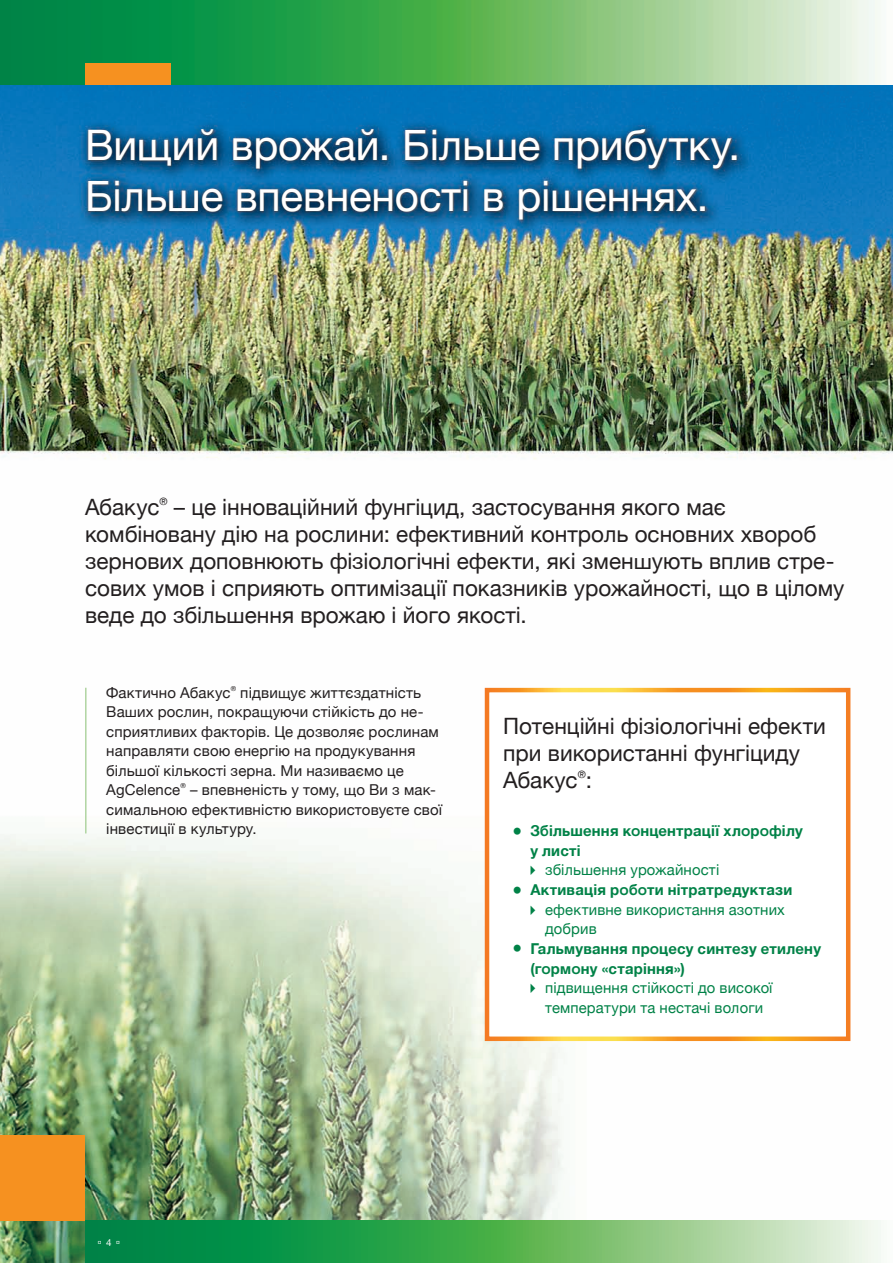
<style>
.page{position:relative;width:893px;height:1263px;background:#fff}
.page>*{position:absolute;margin:0;border:0;box-sizing:border-box;transform-origin:0 0}
.t1{font:42px/51px "Helvetica Neue";letter-spacing:-.005em;color:#fff}
.t2{font:22.5px/27px "Helvetica Neue";color:#231f20}
.t3{font:15px/19.5px "Helvetica Neue";letter-spacing:.01em;color:#231f20}
.t4{font:700 15px/19.6px "Helvetica Neue";letter-spacing:.015em;color:#008247}
.t5{font:15px/19.6px "Helvetica Neue";letter-spacing:.01em;color:#008247}
.t6{font:10.2px "Helvetica Neue";color:#231f20}
.t7{font:9.75px "Helvetica Neue";color:#fff}
.t8{font:6.75px "Helvetica Neue";color:#231f20}
.s1{font-size:19.5px}
</style>
<div class="page">
<img style="left:0;top:85px;width:893px;height:1178px">
<div style="left:487px;top:690px;width:361px;height:349px;background:#fff"></div>
<hr style="left:85px;top:688px;width:2px;height:145px;background:#b0d5a2">
<img style="left:0;top:0;width:880px;height:85px">
<svg style="left:85px;top:1220px;width:807px;height:43px;background:#5bb46f"></svg>
<div style="left:0;top:1135px;width:85px;height:85px;background:#f69120"></div>
<hr style="left:892px;top:1220px;width:1px;height:43px;background:#fbfdfb">
<div style="left:85px;top:64px;width:85px;height:21px;background:#f69120"></div>
<h1 class="t1" style="left:85px;top:119px;width:656px">Вищий врожай. Більше прибутку.<br>Більше впевненості в рішеннях.</h1>
<p class="t2" style="left:85px;top:493px;width:76px">Абакус</p>
<p class="t6" style="left:160px;top:495px;width:10px">®</p>
<p class="t2" style="left:85px;top:493px;width:761px;text-indent:89px">– це інноваційний фунгіцид, застосування якого має комбіновану дію на рослини: ефективний контроль основних хвороб зернових доповнюють фізіологічні ефекти, які зменшують вплив стре&shy;сових умов і сприяють оптимізації показників урожайності, що в цілому веде до збільшення врожаю і його якості.</p>
<p class="t3" style="left:106px;top:682px;width:126px">Фактично Абакус</p>
<p class="t8" style="left:231px;top:684px;width:7px">®</p>
<p class="t3" style="left:106px;top:682px;width:334px;text-indent:134px">підвищує життєздатність Ваших рослин, покращуючи стійкість до не&shy;сприятливих факторів. Це дозволяє рослинам направляти свою енергію на продукування більшої кількості зерна. Ми називаємо це AgCelence</p>
<p class="t8" style="left:181px;top:782px;width:7px">®</p>
<p class="t3" style="left:106px;top:780px;width:337px;text-indent:84px">– впевненість у тому, що Ви з мак&shy;симальною ефективністю використовуєте свої інвестиції в культуру.</p>
<p class="t2" style="left:503px;top:712px;width:324px">Потенційні фізіологічні ефекти при використанні фунгіциду<br>Абакус :</p>
<p class="t6" style="left:578px;top:768px;width:10px">®</p>
<p class="t4" style="left:530px;top:821px;width:274px;text-indent:-18px"><span class="s1">•</span> Збільшення концентрації хлорофілу у листі</p>
<p class="t5" style="left:525px;top:860px;width:196px">✔ збільшення урожайності</p>
<p class="t4" style="left:512px;top:879px;width:281px"><span class="s1">•</span> Активація роботи нітратредуктази</p>
<p class="t5" style="left:545px;top:899px;width:241px;text-indent:-20px">✔ ефективне використання азотних добрив</p>
<p class="t4" style="left:530px;top:938px;width:292px;text-indent:-18px"><span class="s1">•</span> Гальмування процесу синтезу етилену (гормону «старіння»)</p>
<p class="t5" style="left:545px;top:978px;width:229px;text-indent:-20px">✔ підвищення стійкості до високої температури та нестачі вологи</p>
<p class="t7" style="left:106px;top:1237px;width:7px">4</p>
</div>
